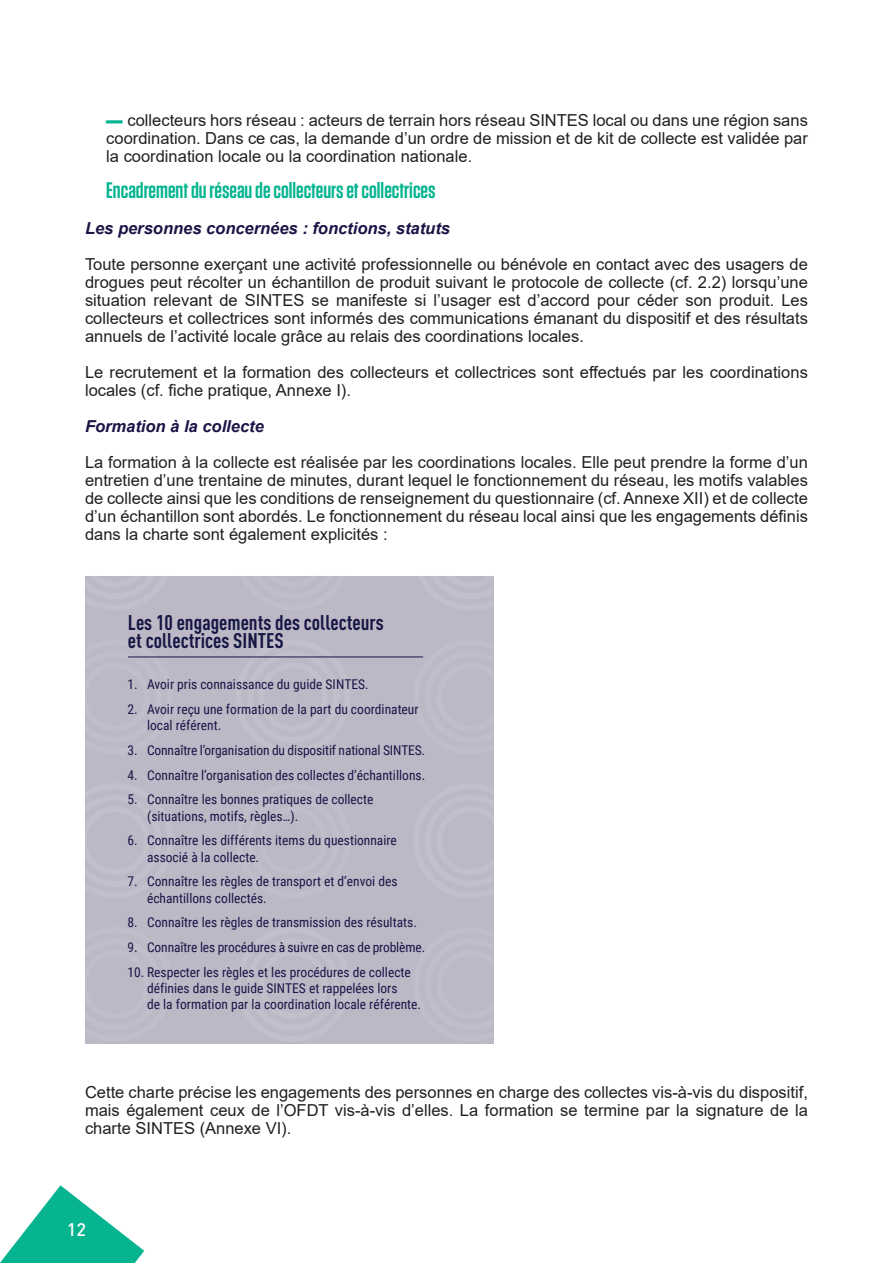
<style>
.page{position:relative;width:893px;height:1263px;background:#fff}
.page>*{position:absolute;margin:0;border:0;box-sizing:border-box;transform-origin:0 0}
.t1{font:600 22.5px "Tungsten";color:#06b490}
.t2{font:700 condensed 21px/18px "DIN Pro";color:#171745}
.t3{font:500 18px "DIN Pro";color:#fff}
.t4{font:16.5px/18px "Arial";color:#231f20;text-align:justify}
.t5{font:italic 700 16.5px "Arial";color:#1a1546}
.t6{font:13.5px/16.2px "Roboto Condensed";color:#1a1546}
.s1{font-weight:700;color:#06b490}
</style>
<div class="page">
<svg style="left:0;top:1185px;width:144px;height:78px"></svg>
<div style="left:85px;top:576px;width:408px;height:468px;background:#bcb8c6"></div>
<svg style="left:128px;top:656px;width:45px;height:1px"></svg>
<svg style="left:236px;top:656px;width:115px;height:1px"></svg>
<hr style="left:128px;top:657px;width:295px;height:1px;background:#1a1546">
<p class="t4" style="left:106px;top:111px;width:703px"><span class="s1">▬</span> collecteurs hors réseau : acteurs de terrain hors réseau SINTES local ou dans une région sans coordination. Dans ce cas, la demande d’un ordre de mission et de kit de collecte est validée par la coordination locale ou la coordination nationale.</p>
<h1 class="t1" style="left:106px;top:178px;width:331px">Encadrement du réseau de collecteurs et collectrices</h1>
<p class="t5" style="left:85px;top:217px;width:366px">Les personnes concernées : fonctions, statuts</p>
<p class="t4" style="left:85px;top:255px;width:724px">Toute personne exerçant une activité professionnelle ou bénévole en contact avec des usagers de drogues peut récolter un échantillon de produit suivant le protocole de collecte (cf. 2.2) lorsqu’une situation relevant de SINTES se manifeste si l’usager est d’accord pour céder son produit. Les collecteurs et collectrices sont informés des communications émanant du dispositif et des résultats annuels de l’activité locale grâce au relais des coordinations locales.</p>
<p class="t4" style="left:85px;top:363px;width:724px">Le recrutement et la formation des collecteurs et collectrices sont effectués par les coordinations locales (cf. fiche pratique, Annexe I).</p>
<p class="t5" style="left:85px;top:415px;width:180px">Formation à la collecte</p>
<p class="t4" style="left:85px;top:453px;width:724px">La formation à la collecte est réalisée par les coordinations locales. Elle peut prendre la forme d’un entretien d’une trentaine de minutes, durant lequel le fonctionnement du réseau, les motifs valables de collecte ainsi que les conditions de renseignement du questionnaire (cf. Annexe XII) et de collecte d’un échantillon sont abordés. Le fonctionnement du réseau local ainsi que les engagements définis dans la charte sont également explicités :</p>
<p class="t2" style="left:128px;top:612px;width:257px">Les 10 engagements des collecteurs et collectrices SINTES</p>
<p class="t6" style="left:128px;top:676px;width:243px">1. Avoir pris connaissance du guide SINTES.</p>
<p class="t6" style="left:147px;top:701px;width:273px;text-indent:-19px">2. Avoir reçu une formation de la part du coordinateur local référent.</p>
<p class="t6" style="left:128px;top:742px;width:299px">3. Connaître l’organisation du dispositif national SINTES.</p>
<p class="t6" style="left:128px;top:766px;width:299px">4. Connaître l’organisation des collectes d’échantillons.</p>
<p class="t6" style="left:147px;top:791px;width:228px;text-indent:-19px">5. Connaître les bonnes pratiques de collecte (situations, motifs, règles…).</p>
<p class="t6" style="left:147px;top:832px;width:251px;text-indent:-19px">6. Connaître les différents items du questionnaire associé à la collecte.</p>
<p class="t6" style="left:147px;top:873px;width:252px;text-indent:-19px">7. Connaître les règles de transport et d’envoi des échantillons collectés.</p>
<p class="t6" style="left:128px;top:914px;width:291px">8. Connaître les règles de transmission des résultats.</p>
<p class="t6" style="left:128px;top:938px;width:299px">9. Connaître les procédures à suivre en cas de problème.</p>
<p class="t6" style="left:147px;top:963px;width:276px;text-indent:-19px">10. Respecter les règles et les procédures de collecte définies dans le guide SINTES et rappelées lors<br>de la formation par la coordination locale référente.</p>
<p class="t4" style="left:85px;top:1083px;width:724px">Cette charte précise les engagements des personnes en charge des collectes vis-à-vis du dispositif, mais également ceux de l’OFDT vis-à-vis d’elles. La formation se termine par la signature de la charte SINTES (Annexe VI).</p>
<p class="t3" style="left:67px;top:1215px;width:21px">12</p>
</div>
